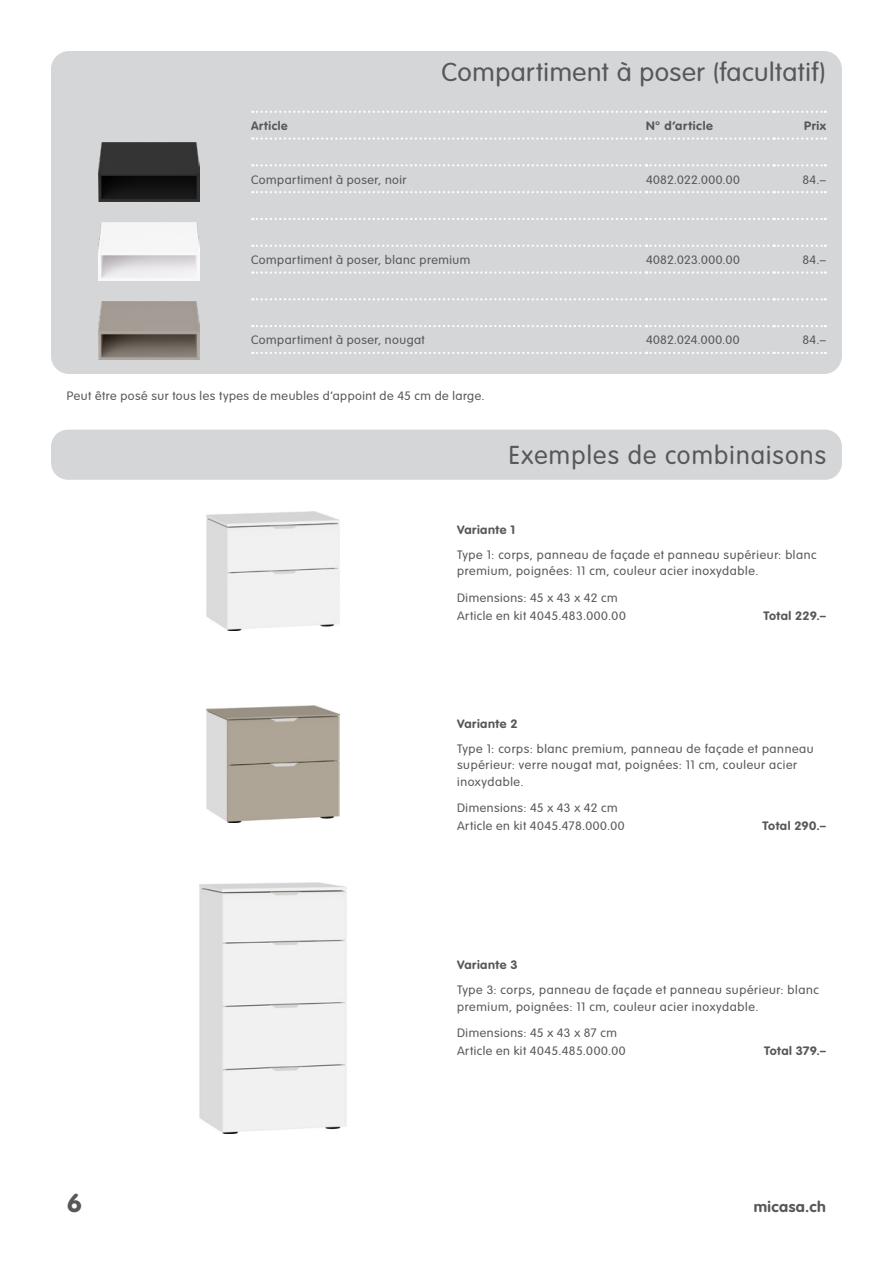
<style>
.page{position:relative;width:893px;height:1263px;background:#fff}
.page>*{position:absolute;margin:0;border:0;box-sizing:border-box;transform-origin:0 0}
.t1{font:300 25.5px "VAG Rounded Std";letter-spacing:.025em;color:#57585a;scale:1.05 1}
.t2{font:300 25.5px "VAG Rounded Std";letter-spacing:.045em;color:#57585a}
.t3{font:700 25.5px "VAG Rounded Std";color:#57585a;scale:1.05 1}
.t4{font:700 15px "VAG Rounded Std";letter-spacing:.03em;color:#57585a;scale:1.05 1}
.t5{font:300 12px/16.5px "VAG Rounded Std";letter-spacing:.045em;color:#57585a;scale:1.05 1}
.t6{font:700 12px "VAG Rounded Std";letter-spacing:.04em;color:#57585a;scale:1.05 1}
.t7{font:700 12px "VAG Rounded Std";letter-spacing:.02em;color:#57585a;scale:1.05 1}
.t8{font:700 12px "VAG Rounded Std";letter-spacing:.04em;color:#57585a}
</style>
<div class="page">
<div style="left:51px;top:51px;width:791px;height:323px;background:#d5d6d8;border-radius:18px"></div>
<img style="left:207px;top:512px;width:133px;height:118px">
<img style="left:199px;top:883px;width:148px;height:250px">
<img style="left:207px;top:705px;width:133px;height:118px">
<svg style="left:252px;top:111px;width:574px;height:2px"></svg>
<svg style="left:252px;top:137px;width:574px;height:3px"></svg>
<svg style="left:252px;top:164px;width:574px;height:2px"></svg>
<svg style="left:252px;top:191px;width:574px;height:2px"></svg>
<svg style="left:252px;top:218px;width:574px;height:2px"></svg>
<svg style="left:252px;top:245px;width:574px;height:2px"></svg>
<svg style="left:252px;top:271px;width:574px;height:3px"></svg>
<svg style="left:252px;top:298px;width:574px;height:2px"></svg>
<svg style="left:252px;top:325px;width:574px;height:2px"></svg>
<svg style="left:252px;top:352px;width:574px;height:2px"></svg>
<div style="left:51px;top:430px;width:791px;height:50px;background:#d5d6d8;border-radius:17px"></div>
<img style="left:98px;top:143px;width:101px;height:58px">
<img style="left:98px;top:222px;width:101px;height:58px">
<img style="left:98px;top:302px;width:101px;height:58px">
<h1 class="t1" style="left:441px;top:58px;width:368px">Compartiment à poser (facultatif)</h1>
<p class="t8" style="left:251px;top:118px;width:38px">Article</p>
<p class="t6" style="left:646px;top:118px;width:65px">N° d’article</p>
<p class="t6" style="left:804px;top:118px;width:22px">Prix</p>
<p class="t5" style="left:251px;top:172px;width:149px">Compartiment à poser, noir</p>
<p class="t5" style="left:646px;top:172px;width:91px">4082.022.000.00</p>
<p class="t5" style="left:802px;top:172px;width:24px">84.–</p>
<p class="t5" style="left:251px;top:252px;width:210px">Compartiment à poser, blanc premium</p>
<p class="t5" style="left:646px;top:252px;width:91px">4082.023.000.00</p>
<p class="t5" style="left:802px;top:252px;width:24px">84.–</p>
<p class="t5" style="left:251px;top:332px;width:167px">Compartiment à poser, nougat</p>
<p class="t5" style="left:646px;top:332px;width:90px">4082.024.000.00</p>
<p class="t5" style="left:802px;top:332px;width:24px">84.–</p>
<p class="t5" style="left:67px;top:388px;width:399px">Peut être posé sur tous les types de meubles d’appoint de 45 cm de large.</p>
<h1 class="t2" style="left:509px;top:440px;width:319px">Exemples de combinaisons</h1>
<p class="t6" style="left:457px;top:522px;width:57px">Variante 1</p>
<p class="t5" style="left:457px;top:547px;width:344px">Type 1: corps, panneau de façade et panneau supérieur: blanc premium, poignées: 11 cm, couleur acier inoxydable.</p>
<p class="t5" style="left:457px;top:589px;width:162px;line-height:18px">Dimensions: 45 x 43 x 42 cm<br>Article en kit 4045.483.000.00</p>
<p class="t7" style="left:763px;top:608px;width:61px">Total 229.–</p>
<p class="t6" style="left:457px;top:716px;width:59px">Variante 2</p>
<p class="t5" style="left:457px;top:740px;width:341px">Type 1: corps: blanc premium, panneau de façade et panneau supérieur: verre nougat mat, poignées: 11 cm, couleur acier inoxydable.</p>
<p class="t5" style="left:457px;top:799px;width:161px;line-height:18px">Dimensions: 45 x 43 x 42 cm<br>Article en kit 4045.478.000.00</p>
<p class="t6" style="left:763px;top:819px;width:62px">Total 290.–</p>
<p class="t6" style="left:457px;top:958px;width:59px">Variante 3</p>
<p class="t5" style="left:457px;top:982px;width:346px">Type 3: corps, panneau de façade et panneau supérieur: blanc premium, poignées: 11 cm, couleur acier inoxydable.</p>
<p class="t5" style="left:457px;top:1025px;width:162px;line-height:18px">Dimensions: 45 x 43 x 87 cm<br>Article en kit 4045.485.000.00</p>
<p class="t7" style="left:764px;top:1044px;width:61px">Total 379.–</p>
<h1 class="t3" style="left:67px;top:1188px;width:16px">6</h1>
<p class="t4" style="left:754px;top:1198px;width:70px">micasa.ch</p>
</div>
